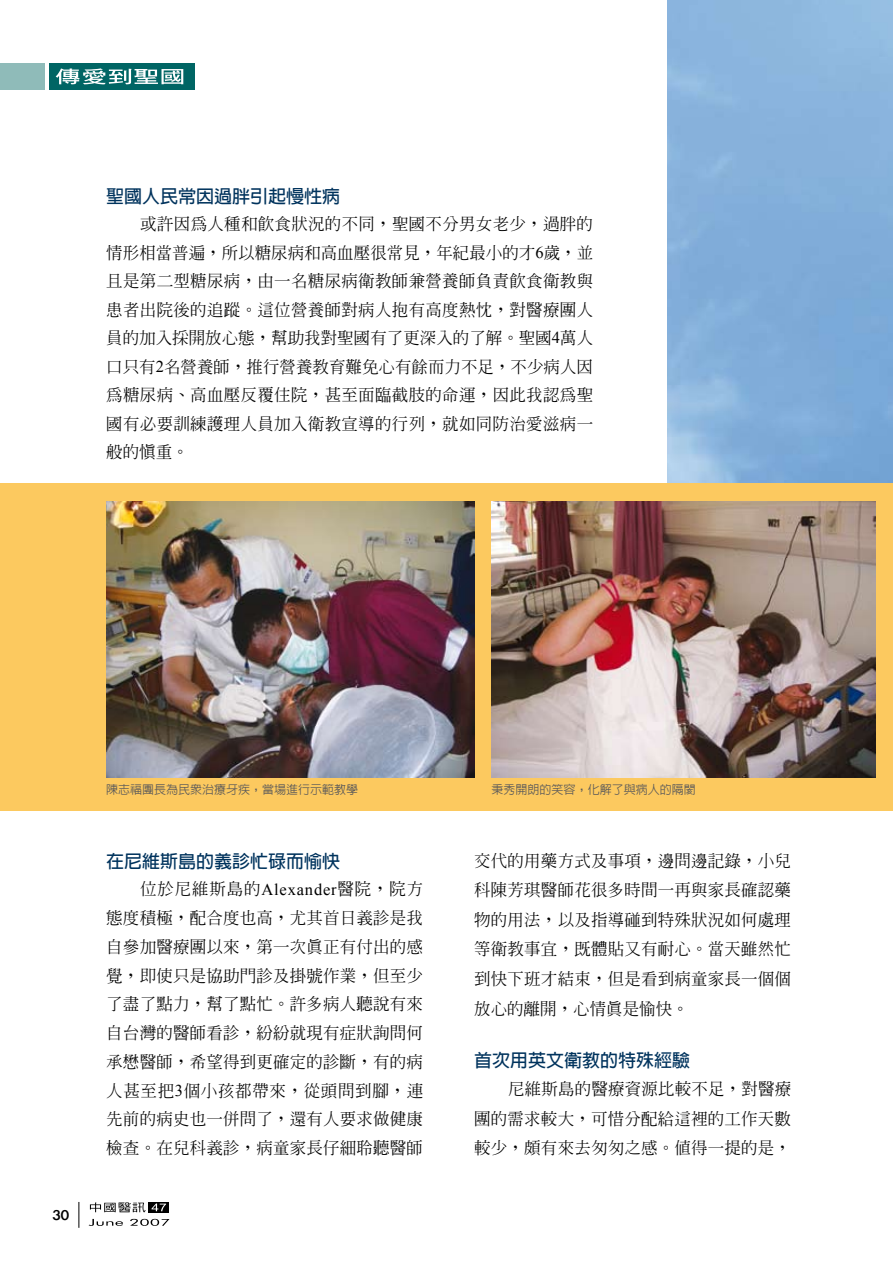
<style>
.page{position:relative;width:893px;height:1263px;background:#fff}
.page>*{position:absolute;margin:0;border:0;box-sizing:border-box;transform-origin:0 0}
.t1{font:700 18px "Lin Gothic";color:#00335d}
.t2{font:500 16.5px/28.8px "Inn Ming";letter-spacing:.01em;color:#000;text-align:justify}
.t3{font:16.2px "Li Gothic Med";color:#000;scale:1.11 1}
.t4{font:500 12px "Lin Gothic";color:#58585a}
.s1{font-family:"Times New Roman";font-weight:400}
</style>
<div class="page">
<div style="left:0;top:483px;width:893px;height:328px;background:#fcc95f"></div>
<img style="left:106px;top:502px;width:368px;height:276px">
<img style="left:492px;top:502px;width:384px;height:276px">
<div style="left:149px;top:1202px;width:20px;height:11px;background:#000"></div>
<svg style="left:90px;top:1202px;width:56px;height:10px"></svg>
<svg style="left:152px;top:1203px;width:14px;height:8px"></svg>
<svg style="left:89px;top:1219px;width:34px;height:7px"></svg>
<svg style="left:130px;top:1219px;width:39px;height:7px"></svg>
<svg style="left:79px;top:1202px;width:1px;height:26px"></svg>
<div style="left:0;top:64px;width:44px;height:26px;background:#8fbbb9"></div>
<div style="left:49px;top:64px;width:145px;height:26px;background:#006564"></div>
<svg style="left:56px;top:68px;width:127px;height:16px"></svg>
<p class="t1" style="left:106px;top:187px;width:235px">聖國人民常因過胖引起慢性病</p>
<p class="t2" style="left:106px;top:209px;width:488px;text-indent:34px">或許因為人種和飲食狀況的不同，聖國不分男女老少，過胖的情形相當普遍，所以糖尿病和高血壓很常見，年紀最小的才<span class="s1">6</span>歲，並且是第二型糖尿病，由一名糖尿病衛教師兼營養師負責飲食衛教與患者出院後的追蹤。這位營養師對病人抱有高度熱忱，對醫療團人員的加入採開放心態，幫助我對聖國有了更深入的了解。聖國<span class="s1">4</span>萬人口只有<span class="s1">2</span>名營養師，推行營養教育難免心有餘而力不足，不少病人因為糖尿病、高血壓反覆住院，甚至面臨截肢的命運，因此我認為聖國有必要訓練護理人員加入衛教宣導的行列，就如同防治愛滋病一般的慎重。</p>
<p class="t3" style="left:53px;top:1206px;width:17px">30</p>
<p class="t4" style="left:106px;top:783px;width:253px">陳志福團長為民眾治療牙疾，當場進行示範教學</p>
<p class="t4" style="left:492px;top:783px;width:205px">秉秀開朗的笑容，化解了與病人的隔閡</p>
<p class="t1" style="left:106px;top:852px;width:235px">在尼維斯島的義診忙碌而愉快</p>
<p class="t2" style="left:106px;top:875px;width:318px;text-indent:34px">位於尼維斯島的<span class="s1">Alexander</span>醫院，院方態度積極，配合度也高，尤其首日義診是我自參加醫療團以來，第一次真正有付出的感覺，即使只是協助門診及掛號作業，但至少了盡了點力，幫了點忙。許多病人聽說有來自台灣的醫師看診，紛紛就現有症狀詢問何承懋醫師，希望得到更確定的診斷，有的病人甚至把<span class="s1">3</span>個小孩都帶來，從頭問到腳，連先前的病史也一併問了，還有人要求做健康檢查。在兒科義診，病童家長仔細聆聽醫師</p>
<p class="t2" style="left:474px;top:845px;width:318px;line-height:29.5px">交代的用藥方式及事項，邊問邊記錄，小兒科陳芳琪醫師花很多時間一再與家長確認藥物的用法，以及指導碰到特殊狀況如何處理等衛教事宜，既體貼又有耐心。當天雖然忙到快下班才結束，但是看到病童家長一個個放心的離開，心情真是愉快。</p>
<p class="t1" style="left:474px;top:1051px;width:217px">首次用英文衛教的特殊經驗</p>
<p class="t2" style="left:474px;top:1074px;width:318px;line-height:29.5px;text-indent:34px">尼維斯島的醫療資源比較不足，對醫療團的需求較大，可惜分配給這裡的工作天數較少，頗有來去匆匆之感。值得一提的是，</p>
</div>
